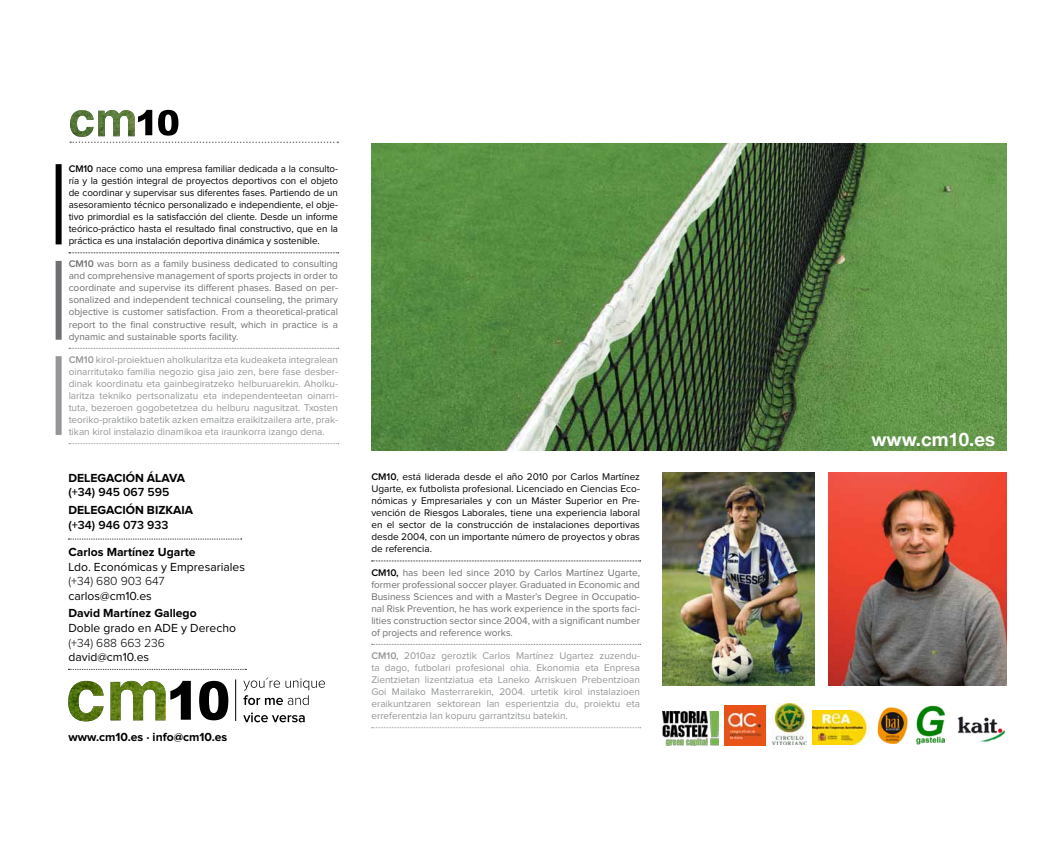
<style>
.page{position:relative;width:1049px;height:851px;background:#fff}
.page>*{position:absolute;margin:0;border:0;box-sizing:border-box;transform-origin:0 0}
.t1{font:700 18.6px "Helvetica Neue";color:#fff}
.t2{font:700 12.1px "Proxima Nova";color:#000}
.t3{font:12.1px "Proxima Nova";color:#000}
.t4{font:600 12.1px "Proxima Nova";color:#000}
.t5{font:300 12.1px "Proxima Nova";color:#000}
.t6{font:10px/12px "Proxima Nova";letter-spacing:-.005em;color:#000;text-align:justify}
.t7{font:10px/12px "Proxima Nova";color:#939598;text-align:justify}
.t8{font:10px/12px "Proxima Nova";color:#6d6e71;text-align:justify}
.s1{font-weight:600}
.s2{font-weight:600;color:#000}
</style>
<div class="page">
<img style="left:371px;top:143px;width:635px;height:308px">
<div style="left:56px;top:164px;width:6px;height:80px;background:#000"></div>
<div style="left:56px;top:261px;width:6px;height:78px;background:#6d6e71"></div>
<div style="left:56px;top:356px;width:6px;height:79px;background:#939598"></div>
<svg style="left:69px;top:252px;width:270px;height:1px"></svg>
<svg style="left:69px;top:348px;width:270px;height:1px"></svg>
<svg style="left:69px;top:443px;width:270px;height:1px"></svg>
<svg style="left:68px;top:538px;width:174px;height:1px"></svg>
<svg style="left:68px;top:668px;width:178px;height:1px"></svg>
<img style="left:662px;top:472px;width:152px;height:213px">
<img style="left:829px;top:472px;width:177px;height:213px">
<img style="left:662px;top:711px;width:56px;height:34px">
<img style="left:725px;top:705px;width:40px;height:40px">
<img style="left:916px;top:705px;width:29px;height:39px">
<img style="left:813px;top:710px;width:57px;height:34px">
<img style="left:877px;top:707px;width:31px;height:36px">
<img style="left:772px;top:703px;width:34px;height:41px">
<img style="left:957px;top:716px;width:48px;height:26px">
<svg style="left:372px;top:560px;width:269px;height:1px"></svg>
<svg style="left:372px;top:644px;width:269px;height:1px"></svg>
<svg style="left:372px;top:727px;width:269px;height:1px"></svg>
<hr style="left:235px;top:679px;width:1px;height:41px;background:#000">
<svg style="left:68px;top:680px;width:160px;height:41px"></svg>
<svg style="left:243px;top:712px;width:62px;height:10px"></svg>
<svg style="left:243px;top:677px;width:82px;height:28px"></svg>
<svg style="left:70px;top:110px;width:268px;height:33px"></svg>
<p class="t6" style="left:69px;top:163px;width:271px"><span class="s1">CM10</span> nace como una empresa familiar dedicada a la consulto&shy;ría y la gestión integral de proyectos deportivos con el objeto de coordinar y supervisar sus diferentes fases. Partiendo de un asesoramiento técnico personalizado e independiente, el obje&shy;tivo primordial es la satisfacción del cliente. Desde un informe teórico-práctico hasta el resultado final constructivo, que en la práctica es una instalación deportiva dinámica y sostenible.</p>
<p class="t8" style="left:69px;top:258px;width:271px"><span class="s1">CM10</span> was born as a family business dedicated to consulting and comprehensive management of sports projects in order to coordinate and supervise its different phases. Based on per&shy;sonalized and independent technical counseling, the primary objective is customer satisfaction. From a theoretical-pratical report to the final constructive result, which in practice is a dynamic and sustainable sports facility.</p>
<p class="t7" style="left:69px;top:354px;width:271px"><span class="s1">CM10</span> kirol-proiektuen aholkularitza eta kudeaketa integralean oinarritutako familia negozio gisa jaio zen, bere fase desber&shy;dinak koordinatu eta gainbegiratzeko helburuarekin. Aholku&shy;laritza tekniko pertsonalizatu eta independenteetan oinarri&shy;tuta, bezeroen gogobetetzea du helburu nagusitzat. Txosten teoriko-praktiko batetik azken emaitza eraikitzailera arte, prak&shy;tikan kirol instalazio dinamikoa eta iraunkorra izango dena.</p>
<p class="t2" style="left:68px;top:472px;width:9px">DELEG</p>
<p class="t2" style="left:106px;top:472px;width:17px">ACIÓN</p>
<p class="t2" style="left:147px;top:472px;width:40px">ÁLAVA</p>
<p class="t4" style="left:68px;top:486px;width:102px">(+34) 945 067 595</p>
<p class="t2" style="left:68px;top:504px;width:9px">DELEG</p>
<p class="t2" style="left:106px;top:504px;width:17px">ACIÓN</p>
<p class="t2" style="left:147px;top:504px;width:48px">BIZ KAIA</p>
<p class="t4" style="left:68px;top:519px;width:101px">(+34) 946 073 933</p>
<p class="t2" style="left:68px;top:546px;width:129px">Carlos Martínez Ugarte</p>
<p class="t3" style="left:68px;top:561px;width:178px">Ldo. Económicas y Empresariales</p>
<p class="t5" style="left:68px;top:575px;width:98px">(+34) 680 903 647</p>
<p class="t3" style="left:68px;top:590px;width:85px">carlos@cm10.es</p>
<p class="t2" style="left:68px;top:607px;width:130px">David Martínez Gallego</p>
<p class="t3" style="left:68px;top:622px;width:169px">Doble grado en ADE y Derecho</p>
<p class="t5" style="left:68px;top:637px;width:98px">(+34) 688 663 236</p>
<p class="t3" style="left:68px;top:651px;width:82px">david@cm10.es</p>
<p class="t2" style="left:68px;top:731px;width:160px">www.cm10.es · info@cm10.es</p>
<p class="t6" style="left:371px;top:471px;width:270px"><span class="s1">CM10</span>, está liderada desde el año 2010 por Carlos Martínez Ugarte, ex futbolista profesional. Licenciado en Ciencias Eco&shy;nómicas y Empresariales y con un Máster Superior en Pre&shy;vención de Riesgos Laborales, tiene una experiencia laboral en el sector de la construcción de instalaciones deportivas desde 2004, con un importante número de proyectos y obras de referencia.</p>
<p class="t8" style="left:371px;top:566px;width:270px"><span class="s2">CM10,</span> has been led since 2010 by Carlos Martínez Ugarte, former professional soccer player. Graduated in Economic and Business Sciences and with a Master’s Degree in Occupatio&shy;nal Risk Prevention, he has work experience in the sports faci&shy;lities construction sector since 2004, with a significant number of projects and reference works.</p>
<p class="t7" style="left:371px;top:650px;width:270px"><span class="s1">CM10,</span> 2010az geroztik Carlos Martínez Ugartez zuzendu&shy;ta dago, futbolari profesional ohia. Ekonomia eta Enpresa Zientzietan lizentziatua eta Laneko Arriskuen Prebentzioan Goi Mailako Masterrarekin, 2004. urtetik kirol instalazioen eraikuntzaren sektorean lan esperientzia du, proiektu eta erreferentzia lan kopuru garrantzitsu batekin.</p>
<h1 class="t1" style="left:871px;top:428px;width:125px">www.cm10.es</h1>
</div>
